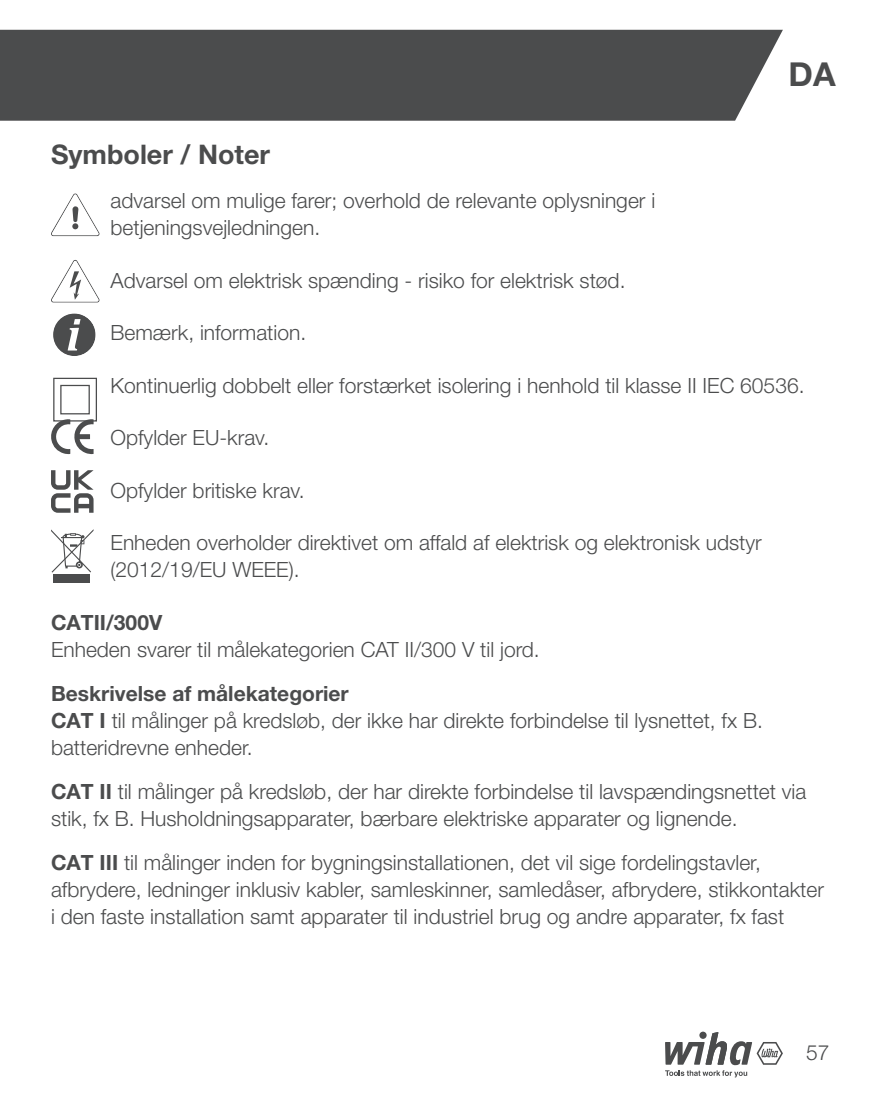
<style>
.page{position:relative;width:893px;height:1106px;background:#fff}
.page>*{position:absolute;margin:0;border:0;box-sizing:border-box;transform-origin:0 0}
.t1{font:700 33px "Helvetica Neue LT Pro";color:#4b4c4d}
.t2{font:700 27px "Helvetica Neue LT Pro";color:#4b4c4d}
.t3{font:300 21px/27px "Helvetica Neue LT Pro";color:#4b4c4d}
.t4{font:700 21px "Helvetica Neue LT Pro";color:#4b4c4d}
.s1{font-weight:700}
</style>
<div class="page">
<div style="left:0;top:30px;width:783px;height:91px;background:#4b4c4d"></div>
<svg style="left:665px;top:1032px;width:118px;height:45px"></svg>
<svg style="left:51px;top:193px;width:48px;height:43px"></svg>
<svg style="left:51px;top:260px;width:49px;height:42px"></svg>
<svg style="left:53px;top:313px;width:43px;height:43px"></svg>
<div style="left:53px;top:378px;width:44px;height:43px;border:1px solid #4b4c4d"></div>
<div style="left:60px;top:385px;width:30px;height:29px;border:1px solid #4b4c4d"></div>
<svg style="left:51px;top:419px;width:43px;height:35px"></svg>
<svg style="left:51px;top:470px;width:43px;height:43px"></svg>
<svg style="left:51px;top:529px;width:43px;height:43px"></svg>
<div style="left:53px;top:574px;width:37px;height:8px;background:#4b4c4d"></div>
<h1 class="t1" style="left:789px;top:53px;width:49px">DA</h1>
<p class="t2" style="left:51px;top:138px;width:220px">Symboler / Noter</p>
<p class="t3" style="left:111px;top:186px;width:546px">advarsel om mulige farer; overhold de relevante oplysninger i betjeningsvejledningen.</p>
<p class="t3" style="left:111px;top:266px;width:516px">Advarsel om elektrisk spænding - risiko for elektrisk stød.</p>
<p class="t3" style="left:111px;top:318px;width:197px">Bemærk, information.</p>
<p class="t3" style="left:111px;top:371px;width:695px">Kontinuerlig dobbelt eller forstærket isolering i henhold til klasse II IEC 60536.</p>
<p class="t3" style="left:111px;top:424px;width:160px">Opfylder EU-krav.</p>
<p class="t3" style="left:111px;top:476px;width:196px">Opfylder britiske krav.</p>
<p class="t3" style="left:111px;top:529px;width:653px">Enheden overholder direktivet om affald af elektrisk og elektronisk udstyr (2012/19/EU WEEE).</p>
<p class="t4" style="left:51px;top:609px;width:113px">CATII/300V</p>
<p class="t3" style="left:51px;top:635px;width:490px">Enheden svarer til målekategorien CAT II/300 V til jord.</p>
<p class="t3" style="left:51px;top:679px;width:713px"><span class="s1">Beskrivelse af målekategorier<br>CAT I</span> til målinger på kredsløb, der ikke har direkte forbindelse til lysnettet, fx B. batteridrevne enheder.</p>
<p class="t3" style="left:51px;top:777px;width:757px"><span class="s1">CAT II</span> til målinger på kredsløb, der har direkte forbindelse til lavspændingsnettet via stik, fx B. Husholdningsapparater, bærbare elektriske apparater og lignende.</p>
<p class="t3" style="left:51px;top:848px;width:774px"><span class="s1">CAT III</span> til målinger inden for bygningsinstallationen, det vil sige fordelingstavler, afbrydere, ledninger inklusiv kabler, samleskinner, samledåser, afbrydere, stikkontakter i den faste installation samt apparater til industriel brug og andre apparater, fx fast</p>
<p class="t3" style="left:806px;top:1038px;width:25px">57</p>
</div>
